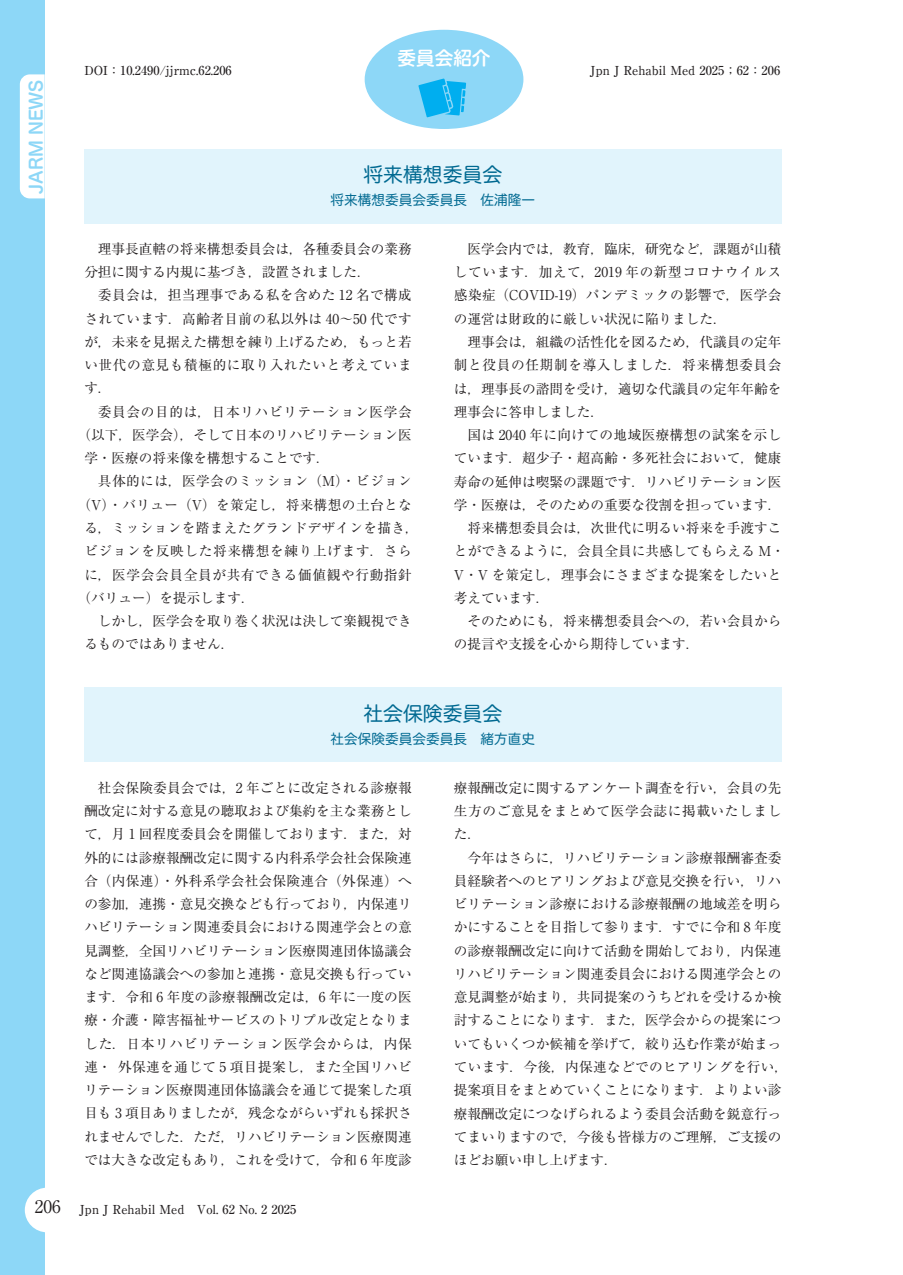
<style>
.page{position:relative;width:903px;height:1275px;background:#fff}
.page>*{position:absolute;margin:0;border:0;box-sizing:border-box;transform-origin:0 0}
.t1{font:19.78px "Hira Maru Std W4";color:#006991}
.t2{font:18.55px "Hira Maru Std W6";color:#fff}
.t3{font:17.32px "Hira Maru Std W6";letter-spacing:-.01em;color:#8dd7f7}
.t4{font:13.65px/23.3px "Ryumin Pr 6";color:#231f20;text-align:justify}
.t5{font:13.65px "Ryumin Pr 6";letter-spacing:.05em;color:#231f20}
.t6{font:13.65px "Ryumin Pr 6";letter-spacing:.025em;color:#231f20}
.t7{font:13.65px "Hira Maru Std W4";color:#006991}
.t8{font:13.65px "Ryumin Pr 6";letter-spacing:.03em;color:#231f20}
.t9{font:13.65px "Ryumin Pr 6";letter-spacing:.035em;color:#231f20}
.t10{font:500 12.42px "Ryumin Pr 6";color:#231f20}
.s1{font-weight:400;font-size:17.32px}
</style>
<div class="page">
<div style="left:0;top:0;width:45px;height:1275px;background:#8dd7f7"></div>
<div style="left:20px;top:74px;width:25px;height:124px;background:#fff"></div>
<div style="left:25px;top:1188px;width:44px;height:44px;background:#fff;border-radius:50%"></div>
<div style="left:84px;top:688px;width:697px;height:74px;background:#e1f4fc"></div>
<div style="left:84px;top:149px;width:697px;height:74px;background:#e1f4fc"></div>
<div style="left:365px;top:30px;width:158px;height:99px;background:#8dd7f7;border-radius:50%"></div>
<svg style="left:418px;top:78px;width:48px;height:39px"></svg>
<p class="t3" style="left:23px;top:194px;width:116px;rotate:-90deg">JARM NEWS</p>
<h2 class="t2" style="left:397px;top:44px;width:95px">委員会紹介</h2>
<p class="t10" style="left:84px;top:61px;width:149px">DOI：10.2490/jjrmc.62.206</p>
<p class="t10" style="left:590px;top:61px;width:191px">Jpn J Rehabil Med 2025；62：206</p>
<h1 class="t1" style="left:363px;top:160px;width:140px">将来構想委員会</h1>
<p class="t7" style="left:331px;top:190px;width:206px">将来構想委員会委員長　佐浦隆一</p>
<p class="t4" style="left:84px;top:236px;width:329px;text-indent:14px">理事長直轄の将来構想委員会は，各種委員会の業務分担に関する内規に基づき，設置されました．</p>
<p class="t4" style="left:84px;top:283px;width:329px;text-indent:14px">委員会は，担当理事である私を含めた 12 名で構成されています．高齢者目前の私以外は 40～50 代ですが，未来を見据えた構想を練り上げるため，もっと若い世代の意見も積極的に取り入れたいと考えています．</p>
<p class="t5" style="left:98px;top:401px;width:315px">委員会の目的は，日本リハビリテーション医学会</p>
<p class="t4" style="left:78px;top:422px;width:336px">（以下，医学会），そして日本のリハビリテーション医</p>
<p class="t4" style="left:84px;top:446px;width:247px">学・医療の将来像を構想することです．</p>
<p class="t9" style="left:98px;top:471px;width:315px">具体的には，医学会のミッション（M）・ビジョン</p>
<p class="t8" style="left:78px;top:494px;width:336px">（V）・バリュー（V）を策定し，将来構想の土台とな</p>
<p class="t6" style="left:84px;top:517px;width:336px">る，ミッションを踏まえたグランドデザインを描き，</p>
<p class="t5" style="left:84px;top:540px;width:329px">ビジョンを反映した将来構想を練り上げます．さら</p>
<p class="t5" style="left:84px;top:564px;width:329px">に，医学会会員全員が共有できる価値観や行動指針</p>
<p class="t4" style="left:78px;top:585px;width:179px">（バリュー）を提示します．</p>
<p class="t4" style="left:98px;top:609px;width:315px">しかし，医学会を取り巻く状況は決して楽観視でき</p>
<p class="t4" style="left:84px;top:632px;width:152px">るものではありません．</p>
<p class="t4" style="left:454px;top:236px;width:329px;text-indent:14px">医学会内では，教育，臨床，研究など，課題が山積しています．加えて，2019 年の新型コロナウイルス感染症（COVID-19）パンデミックの影響で，医学会の運営は財政的に厳しい状況に陥りました．</p>
<p class="t4" style="left:454px;top:330px;width:329px;text-indent:14px">理事会は，組織の活性化を図るため，代議員の定年制と役員の任期制を導入しました．将来構想委員会は，理事長の諮問を受け，適切な代議員の定年年齢を理事会に答申しました．</p>
<p class="t6" style="left:468px;top:424px;width:315px">国は 2040 年に向けての地域医療構想の試案を示し</p>
<p class="t4" style="left:454px;top:446px;width:329px">ています．超少子・超高齢・多死社会において，健康</p>
<p class="t4" style="left:454px;top:469px;width:329px">寿命の延伸は喫緊の課題です．リハビリテーション医</p>
<p class="t4" style="left:454px;top:492px;width:329px">学・医療は，そのための重要な役割を担っています．</p>
<p class="t4" style="left:468px;top:516px;width:315px">将来構想委員会は，次世代に明るい将来を手渡すこ</p>
<p class="t4" style="left:454px;top:539px;width:332px">とができるように，会員全員に共感してもらえる M・</p>
<p class="t4" style="left:454px;top:562px;width:329px">V・V を策定し，理事会にさまざまな提案をしたいと</p>
<p class="t4" style="left:454px;top:585px;width:97px">考えています．</p>
<p class="t4" style="left:468px;top:609px;width:315px">そのためにも，将来構想委員会への，若い会員から</p>
<p class="t4" style="left:454px;top:632px;width:247px">の提言や支援を心から期待しています．</p>
<h1 class="t1" style="left:363px;top:699px;width:140px">社会保険委員会</h1>
<p class="t7" style="left:331px;top:729px;width:206px">社会保険委員会委員長　緒方直史</p>
<p class="t4" style="left:84px;top:775px;width:329px;text-indent:14px">社会保険委員会では，2 年ごとに改定される診療報酬改定に対する意見の聴取および集約を主な業務として，月 1 回程度委員会を開催しております．また，対外的には診療報酬改定に関する内科系学会社会保険連合（内保連）・外科系学会社会保険連合（外保連）への参加，連携・意見交換なども行っており，内保連リハビリテーション関連委員会における関連学会との意見調整，全国リハビリテーション医療関連団体協議会など関連協議会への参加と連携・意見交換も行っています．令和 6 年度の診療報酬改定は，6 年に一度の医療・介護・障害福祉サービスのトリプル改定となりました．日本リハビリテーション医学会からは，内保連・ 外保連を通じて 5 項目提案し，また全国リハビリテーション医療関連団体協議会を通じて提案した項目も 3 項目ありましたが，残念ながらいずれも採択されませんでした．ただ，リハビリテーション医療関連では大きな改定もあり，これを受けて，令和 6 年度診</p>
<p class="t4" style="left:454px;top:775px;width:329px">療報酬改定に関するアンケート調査を行い，会員の先生方のご意見をまとめて医学会誌に掲載いたしました．</p>
<p class="t4" style="left:454px;top:845px;width:336px;text-align:left;text-indent:14px">今年はさらに，リハビリテーション診療報酬審査委員経験者へのヒアリングおよび意見交換を行い，リハビリテーション診療における診療報酬の地域差を明らかにすることを目指して参ります．すでに令和 8 年度の診療報酬改定に向けて活動を開始しており，内保連リハビリテーション関連委員会における関連学会との意見調整が始まり，共同提案のうちどれを受けるか検討することになります．また，医学会からの提案についてもいくつか候補を挙げて，絞り込む作業が始まっています．今後，内保連などでのヒアリングを行い，提案項目をまとめていくことになります．よりよい診療報酬改定につなげられるよう委員会活動を鋭意行ってまいりますので，今後も皆様方のご理解，ご支援のほどお願い申し上げます．</p>
<p class="t10" style="left:35px;top:1199px;width:263px"><span class="s1">206</span> Jpn J Rehabil Med　Vol. 62 No. 2 2025</p>
</div>
